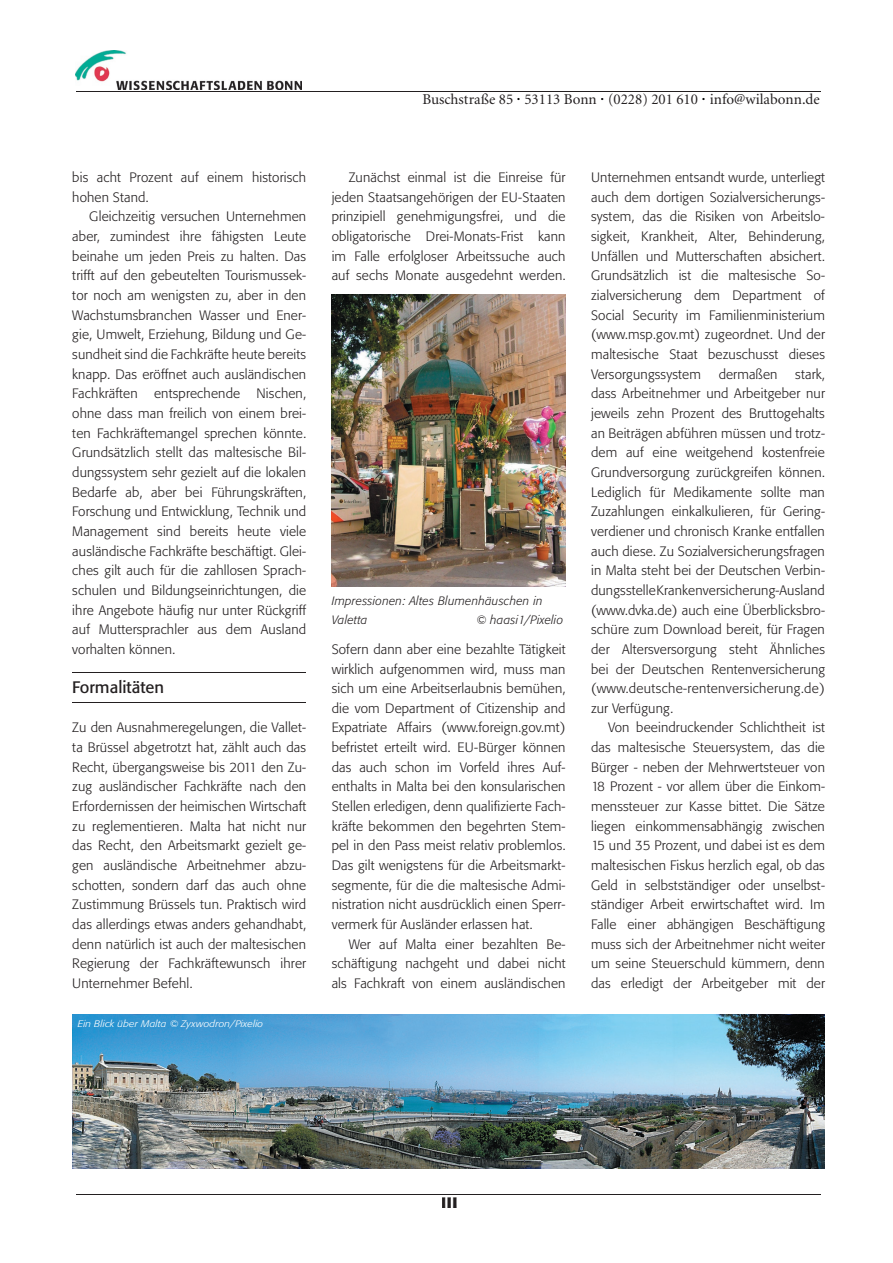
<style>
.page{position:relative;width:893px;height:1263px;background:#fff}
.page>*{position:absolute;margin:0;border:0;box-sizing:border-box;transform-origin:0 0}
.t1{font:16.5px "Tn T Form BSK";color:#231f20}
.t2{font:15px "Minion";color:#231f20}
.t3{font:700 15px "Tn T Form BSK";color:#231f20}
.t4{font:300 13.5px/19.6px "Tn T Form BSK";letter-spacing:.01em;color:#231f20;text-align:justify}
.t5{font:italic 300 12px/19.6px "Tn T Form BSK";letter-spacing:.02em;color:#231f20}
.t6{font:italic 300 9.45px "Tn T Form BSK";letter-spacing:.01em;color:#fff;scale:1.11 1}
.s1{font-size:18px;color:#000}
</style>
<div class="page">
<img style="left:76px;top:51px;width:226px;height:38px">
<hr style="left:76px;top:91px;width:745px;height:1px;background:#231f20">
<hr style="left:76px;top:1194px;width:745px;height:1px;background:#231f20">
<hr style="left:72px;top:672px;width:234px;height:1px;background:#231f20">
<hr style="left:72px;top:702px;width:234px;height:1px;background:#231f20">
<img style="left:72px;top:1014px;width:753px;height:154px">
<img style="left:332px;top:294px;width:234px;height:293px">
<p class="t2" style="left:422px;top:92px;width:399px">Buschstraße 85 <span class="s1">·</span> 53113 Bonn <span class="s1">·</span> (0228) 201 610 <span class="s1">·</span> info@wilabonn.de</p>
<p class="t4" style="left:72px;top:168px;width:235px">bis acht Prozent auf einem historisch hohen Stand.</p>
<p class="t4" style="left:72px;top:207px;width:235px;text-indent:17px">Gleichzeitig versuchen Unternehmen aber, zumindest ihre fähigsten Leute beinahe um jeden Preis zu halten. Das trifft auf den gebeutelten Tourismussek&shy;tor noch am wenigsten zu, aber in den Wachstumsbranchen Wasser und Ener&shy;gie, Umwelt, Erziehung, Bildung und Ge&shy;sundheit sind die Fachkräfte heute bereits knapp. Das eröffnet auch ausländischen Fachkräften entsprechende Nischen, ohne dass man freilich von einem brei&shy;ten Fachkräftemangel sprechen könnte.<br>Grundsätzlich stellt das maltesische Bil&shy;dungssystem sehr gezielt auf die lokalen Bedarfe ab, aber bei Führungskräften, Forschung und Entwicklung, Technik und Management sind bereits heute viele ausländische Fachkräfte beschäftigt. Glei&shy;ches gilt auch für die zahllosen Sprach&shy;schulen und Bildungseinrichtungen, die ihre Angebote häufig nur unter Rückgriff auf Muttersprachler aus dem Ausland vorhalten können.</p>
<p class="t1" style="left:72px;top:677px;width:93px">Formalitäten</p>
<p class="t4" style="left:72px;top:718px;width:235px">Zu den Ausnahmeregelungen, die Vallet&shy;ta Brüssel abgetrotzt hat, zählt auch das Recht, übergangsweise bis 2011 den Zu&shy;zug ausländischer Fachkräfte nach den Erfordernissen der heimischen Wirtschaft zu reglementieren. Malta hat nicht nur das Recht, den Arbeitsmarkt gezielt ge&shy;gen ausländische Arbeitnehmer abzu&shy;schotten, sondern darf das auch ohne Zustimmung Brüssels tun. Praktisch wird das allerdings etwas anders gehandhabt, denn natürlich ist auch der maltesischen Regierung der Fachkräftewunsch ihrer Unternehmer Befehl.</p>
<p class="t6" style="left:78px;top:1017px;width:169px">Ein Blick über Malta © Zyxwodron/Pixelio</p>
<p class="t4" style="left:332px;top:168px;width:235px;text-indent:17px">Zunächst einmal ist die Einreise für jeden Staatsangehörigen der EU-Staaten prinzipiell genehmigungsfrei, und die obligatorische Drei-Monats-Frist kann im Falle erfolgloser Arbeitssuche auch auf sechs Monate ausgedehnt werden.</p>
<p class="t5" style="left:332px;top:591px;width:212px">Impressionen: Altes Blumenhäuschen in<br>Valetta</p>
<p class="t5" style="left:476px;top:610px;width:88px">© haasi1/Pixelio</p>
<p class="t4" style="left:332px;top:639px;width:235px">Sofern dann aber eine bezahlte Tätigkeit wirklich aufgenommen wird, muss man sich um eine Arbeitserlaubnis bemühen, die vom Department of Citizenship and Expatriate Affairs (www.foreign.gov.mt) befristet erteilt wird. EU-Bürger können das auch schon im Vorfeld ihres Auf&shy;enthalts in Malta bei den konsularischen Stellen erledigen, denn qualifizierte Fach&shy;kräfte bekommen den begehrten Stem&shy;pel in den Pass meist relativ problemlos.<br>Das gilt wenigstens für die Arbeitsmarkt&shy;segmente, für die die maltesische Admi&shy;nistration nicht ausdrücklich einen Sperr&shy;vermerk für Ausländer erlassen hat.</p>
<p class="t4" style="left:332px;top:934px;width:235px;text-indent:17px">Wer auf Malta einer bezahlten Be&shy;schäftigung nachgeht und dabei nicht als Fachkraft von einem ausländischen</p>
<p class="t4" style="left:591px;top:168px;width:235px">Unternehmen entsandt wurde, unterliegt auch dem dortigen Sozialversicherungs&shy;system, das die Risiken von Arbeitslo&shy;sigkeit, Krankheit, Alter, Behinderung, Unfällen und Mutterschaften absichert.<br>Grundsätzlich ist die maltesische So&shy;zialversicherung dem Department of Social Security im Familienministerium (www.msp.gov.mt) zugeordnet. Und der maltesische Staat bezuschusst dieses Versorgungssystem</p>
<p class="t4" style="left:719px;top:364px;width:60px">dermaßen</p>
<p class="t4" style="left:591px;top:364px;width:235px;text-indent:204px">stark, dass Arbeitnehmer und Arbeitgeber nur jeweils zehn Prozent des Bruttogehalts an Beiträgen abführen müssen und trotz&shy;dem auf eine weitgehend kostenfreie Grundversorgung zurückgreifen können.<br>Lediglich für Medikamente sollte man Zuzahlungen einkalkulieren, für Gering&shy;verdiener und chronisch Kranke entfallen auch diese. Zu Sozialversicherungsfragen in Malta steht bei der Deutschen Verbin&shy;dungsstelle Krankenversicherung-Ausland (www.dvka.de) auch eine Überblicksbro&shy;schüre zum Download bereit, für Fragen der Altersversorgung steht Ähnliches bei der Deutschen Rentenversicherung (www.deutsche-rentenversicherung.de) zur Verfügung.</p>
<p class="t4" style="left:591px;top:718px;width:235px;text-indent:17px">Von beeindruckender Schlichtheit ist das maltesische Steuersystem, das die Bürger - neben der Mehrwertsteuer von 18 Prozent - vor allem über die Einkom&shy;menssteuer zur Kasse bittet. Die Sätze liegen einkommensabhängig zwischen 15 und 35 Prozent, und dabei ist es dem maltesischen Fiskus herzlich egal, ob das Geld in selbstständiger oder unselbst&shy;ständiger Arbeit erwirtschaftet wird. Im Falle einer abhängigen Beschäftigung muss sich der Arbeitnehmer nicht weiter um seine Steuerschuld kümmern, denn das erledigt der Arbeitgeber mit der</p>
<p class="t3" style="left:441px;top:1193px;width:18px">III</p>
</div>
